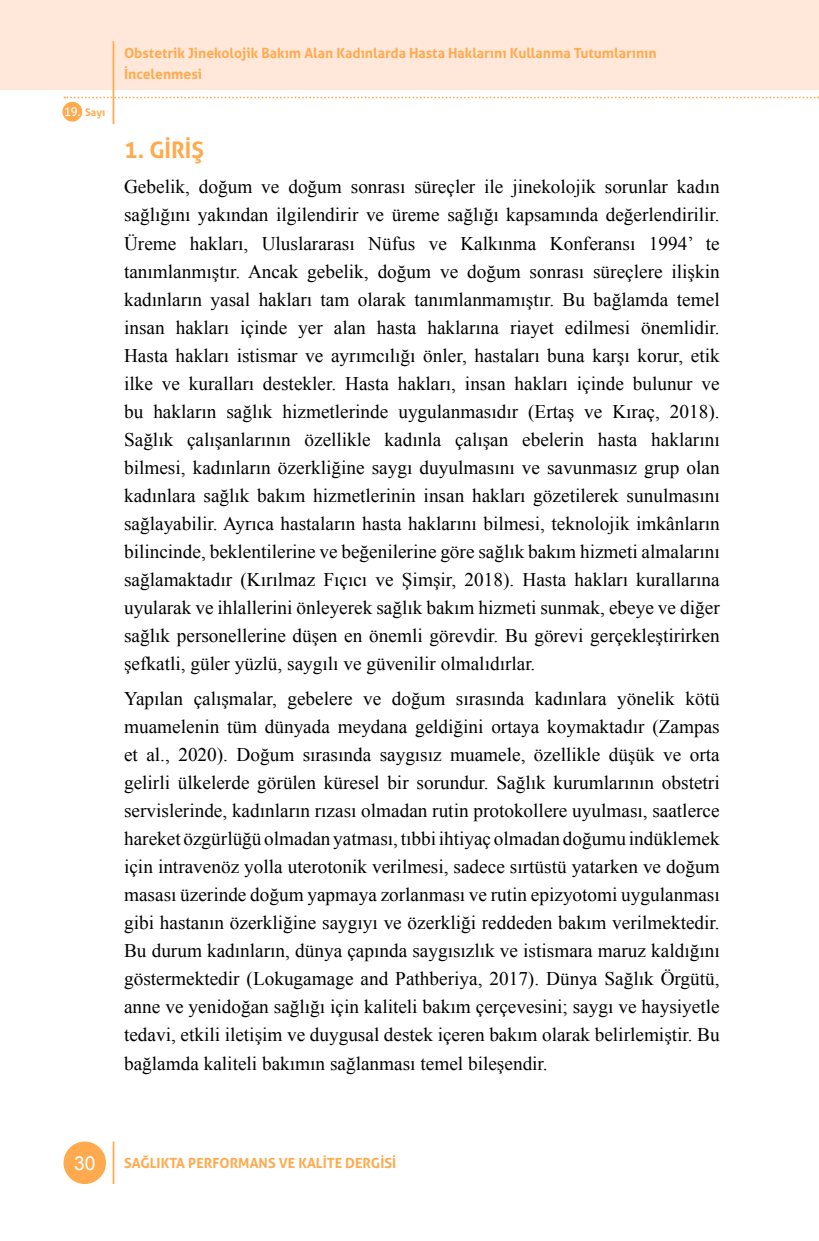
<style>
.page{position:relative;width:819px;height:1241px;background:#fff}
.page>*{position:absolute;margin:0;border:0;box-sizing:border-box;transform-origin:0 0}
.t1{font:700 22.75px "Aller";color:#ffaa4e}
.t2{font:19.25px/28px "Times New Roman";color:#000;text-align:justify}
.t3{font:19.25px "Arial";color:#fff}
.t4{font:700 14px/21px "Aller";color:#ffaa4e}
.t5{font:700 10.5px "Aller";color:#ffaa4e}
.s1{font-weight:400;font-size:12.25px;color:#fff}
</style>
<div class="page">
<div style="left:0;top:0;width:819px;height:89px;background:#ffe8da"></div>
<svg style="left:64px;top:97px;width:755px;height:1px"></svg>
<hr style="left:113px;top:41px;width:1px;height:83px;background:#ffaa4e">
<div style="left:63px;top:1141px;width:43px;height:42px;background:#ffaa4e;border-radius:50%"></div>
<hr style="left:113px;top:1141px;width:1px;height:42px;background:#ffaa4e">
<div style="left:62px;top:102px;width:20px;height:20px;background:#ffaa4e;border-radius:50%"></div>
<p class="t5" style="left:64px;top:105px;width:43px"><span class="s1">19.</span> Sayı</p>
<p class="t4" style="left:124px;top:43px;width:534px">Obstetrik Jinekolojik Bakım Alan Kadınlarda Hasta Haklarını Kullanma Tutumlarının<br>İncelenmesi</p>
<p class="t1" style="left:124px;top:136px;width:81px">1. GİRİŞ</p>
<p class="t2" style="left:124px;top:173px;width:597px">Gebelik, doğum ve doğum sonrası süreçler ile jinekolojik sorunlar kadın sağlığını yakından ilgilendirir ve üreme sağlığı kapsamında değerlendirilir.<br>Üreme hakları, Uluslararası Nüfus ve Kalkınma Konferansı 1994’ te tanımlanmıştır. Ancak gebelik, doğum ve doğum sonrası süreçlere ilişkin kadınların yasal hakları tam olarak tanımlanmamıştır. Bu bağlamda temel insan hakları içinde yer alan hasta haklarına riayet edilmesi önemlidir.<br>Hasta hakları istismar ve ayrımcılığı önler, hastaları buna karşı korur, etik ilke ve kuralları destekler. Hasta hakları, insan hakları içinde bulunur ve bu hakların sağlık hizmetlerinde uygulanmasıdır (Ertaş ve Kıraç, 2018).<br>Sağlık çalışanlarının özellikle kadınla çalışan ebelerin hasta haklarını bilmesi, kadınların özerkliğine saygı duyulmasını ve savunmasız grup olan kadınlara sağlık bakım hizmetlerinin insan hakları gözetilerek sunulmasını sağlayabilir. Ayrıca hastaların hasta haklarını bilmesi, teknolojik imkânların bilincinde, beklentilerine ve beğenilerine göre sağlık bakım hizmeti almalarını sağlamaktadır (Kırılmaz Fıçıcı ve Şimşir, 2018). Hasta hakları kurallarına uyularak ve ihlallerini önleyerek sağlık bakım hizmeti sunmak, ebeye ve diğer sağlık personellerine düşen en önemli görevdir. Bu görevi gerçekleştirirken şefkatli, güler yüzlü, saygılı ve güvenilir olmalıdırlar.</p>
<p class="t2" style="left:124px;top:684px;width:597px">Yapılan çalışmalar, gebelere ve doğum sırasında kadınlara yönelik kötü muamelenin tüm dünyada meydana geldiğini ortaya koymaktadır (Zampas et al., 2020). Doğum sırasında saygısız muamele, özellikle düşük ve orta gelirli ülkelerde görülen küresel bir sorundur. Sağlık kurumlarının obstetri servislerinde, kadınların rızası olmadan rutin protokollere uyulması, saatlerce hareket özgürlüğü olmadan yatması, tıbbi ihtiyaç olmadan doğumu indüklemek için intravenöz yolla uterotonik verilmesi, sadece sırtüstü yatarken ve doğum masası üzerinde doğum yapmaya zorlanması ve rutin epizyotomi uygulanması gibi hastanın özerkliğine saygıyı ve özerkliği reddeden bakım verilmektedir.<br>Bu durum kadınların, dünya çapında saygısızlık ve istismara maruz kaldığını göstermektedir (Lokugamage and Pathberiya, 2017). Dünya Sağlık Örgütü, anne ve yenidoğan sağlığı için kaliteli bakım çerçevesini; saygı ve haysiyetle tedavi, etkili iletişim ve duygusal destek içeren bakım olarak belirlemiştir. Bu bağlamda kaliteli bakımın sağlanması temel bileşendir.</p>
<p class="t3" style="left:74px;top:1150px;width:23px">30</p>
<p class="t4" style="left:124px;top:1152px;width:273px">SAĞLIKTA PERFORMANS VE KALİTE DERGİSİ</p>
</div>
